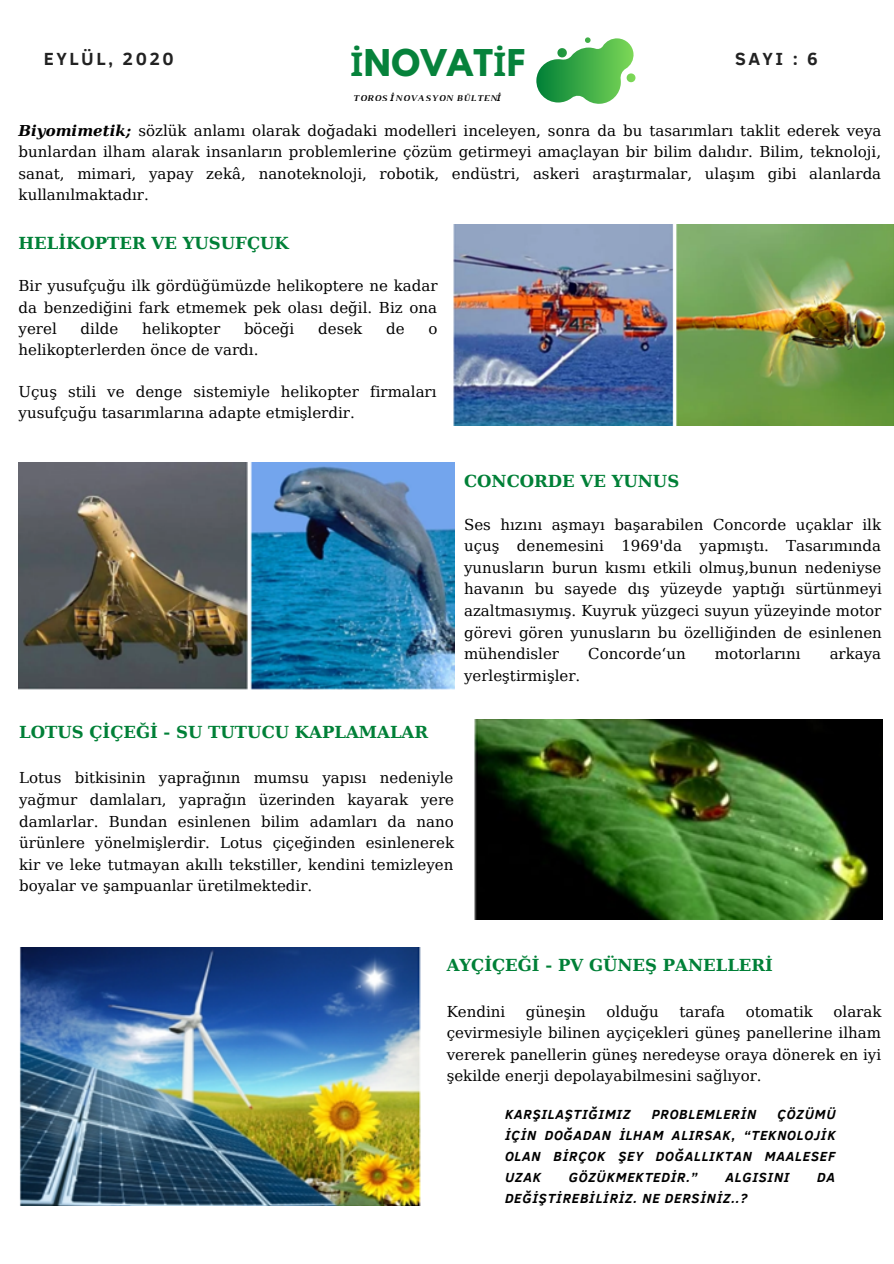
<style>
.page{position:relative;width:894px;height:1264px;background:#fff}
.page>*{position:absolute;margin:0;border:0;box-sizing:border-box;transform-origin:0 0}
.t1{font:700 32.7px "League Spartan";letter-spacing:.02em;color:#008037}
.t2{font:700 18px "Clear Sans";letter-spacing:.14em;color:#222}
.t3{font:700 16.5px "DejaVu Serif";color:#008037}
.t4{font:15px/21.6px "DejaVu Serif";color:#000;text-align:justify}
.t5{font:italic 700 13.5px/20.9px "Clear Sans";letter-spacing:.06em;color:#000;text-align:justify}
.t6{font:italic 700 9px "Luthier";letter-spacing:.07em;color:#000}
.s1{font-family:"Noto Sans"}
.s2{font-weight:700;font-style:italic}
</style>
<div class="page">
<svg style="left:536px;top:37px;width:99px;height:67px"></svg>
<img style="left:453px;top:225px;width:440px;height:200px">
<img style="left:19px;top:463px;width:435px;height:226px">
<img style="left:474px;top:719px;width:408px;height:200px">
<img style="left:19px;top:947px;width:402px;height:258px">
<h1 class="t1" style="left:350px;top:46px;width:176px"><span class="s1">İ</span>NOVAT<span class="s1">İ</span>F</h1>
<p class="t6" style="left:352px;top:94px;width:150px">TOROS <span class="s1">İ</span>NOVASYON BÜLTEN<span class="s1">İ</span></p>
<p class="t2" style="left:44px;top:45px;width:131px">EYLÜL, 2020</p>
<p class="t2" style="left:734px;top:45px;width:84px">SAYI : 6</p>
<p class="t4" style="left:19px;top:120px;width:864px;line-height:21.1px"><span class="s2">Biyomimetik;</span> sözlük anlamı olarak doğadaki modelleri inceleyen, sonra da bu tasarımları taklit ederek veya bunlardan ilham alarak insanların problemlerine çözüm getirmeyi amaçlayan bir bilim dalıdır. Bilim, teknoloji, sanat, mimari, yapay zekâ, nanoteknoloji, robotik, endüstri, askeri araştırmalar, ulaşım gibi alanlarda kullanılmaktadır.</p>
<p class="t3" style="left:19px;top:234px;width:272px">HELİKOPTER VE YUSUFÇUK</p>
<p class="t4" style="left:19px;top:275px;width:420px;line-height:21.1px">Bir yusufçuğu ilk gördüğümüzde helikoptere ne kadar da benzediğini fark etmemek pek olası değil. Biz ona yerel</p>
<p class="t4" style="left:81px;top:318px;width:39px">dilde</p>
<p class="t4" style="left:142px;top:318px;width:80px">helikopter</p>
<p class="t4" style="left:244px;top:318px;width:52px">böceği</p>
<p class="t4" style="left:318px;top:318px;width:46px">desek</p>
<p class="t4" style="left:386px;top:318px;width:20px">de</p>
<p class="t4" style="left:428px;top:318px;width:11px">o</p>
<p class="t4" style="left:19px;top:339px;width:241px">helikopterlerden önce de vardı.</p>
<p class="t4" style="left:19px;top:381px;width:419px;line-height:21.1px">Uçuş stili ve denge sistemiyle helikopter firmaları yusufçuğu tasarımlarına adapte etmişlerdir.</p>
<p class="t3" style="left:464px;top:471px;width:217px">CONCORDE VE YUNUS</p>
<p class="t4" style="left:464px;top:514px;width:419px">Ses hızını aşmayı başarabilen Concorde uçaklar ilk uçuş denemesini 1969'da yapmıştı. Tasarımında yunusların burun kısmı etkili olmuş,bunun nedeniyse havanın bu sayede dış yüzeyde yaptığı sürtünmeyi azaltmasıymış. Kuyruk yüzgeci suyun yüzeyinde motor görevi gören yunusların bu özelliğinden de esinlenen mühendisler</p>
<p class="t4" style="left:588px;top:643px;width:99px">Concorde‘un</p>
<p class="t4" style="left:714px;top:643px;width:87px">motorlarını</p>
<p class="t4" style="left:829px;top:643px;width:53px">arkaya</p>
<p class="t4" style="left:464px;top:664px;width:118px">yerleştirmişler.</p>
<p class="t3" style="left:19px;top:722px;width:410px">LOTUS ÇİÇEĞİ - SU TUTUCU KAPLAMALAR</p>
<p class="t4" style="left:19px;top:767px;width:436px">Lotus bitkisinin yaprağının mumsu yapısı nedeniyle yağmur damlaları, yaprağın üzerinden kayarak yere damlarlar. Bundan esinlenen bilim adamları da nano ürünlere yönelmişlerdir. Lotus çiçeğinden esinlenerek kir ve leke tutmayan akıllı tekstiller, kendini temizleyen boyalar ve şampuanlar üretilmektedir.</p>
<p class="t3" style="left:446px;top:955px;width:327px">AYÇİÇEĞİ - PV GÜNEŞ PANELLERİ</p>
<p class="t4" style="left:446px;top:1000px;width:60px">Kendini</p>
<p class="t4" style="left:526px;top:1000px;width:61px">güneşin</p>
<p class="t4" style="left:606px;top:1000px;width:54px">olduğu</p>
<p class="t4" style="left:679px;top:1000px;width:47px">tarafa</p>
<p class="t4" style="left:745px;top:1000px;width:69px">otomatik</p>
<p class="t4" style="left:446px;top:1000px;width:436px;text-indent:386px">olarak çevirmesiyle bilinen ayçiçekleri güneş panellerine ilham vererek panellerin güneş neredeyse oraya dönerek en iyi şekilde enerji depolayabilmesini sağlıyor.</p>
<p class="t5" style="left:505px;top:1103px;width:127px">KARŞILAŞTIĞIMIZ</p>
<p class="t5" style="left:651px;top:1103px;width:106px">PROBLEMLERİN</p>
<p class="t5" style="left:505px;top:1103px;width:332px;text-indent:272px">ÇÖZÜMÜ İÇİN DOĞADAN İLHAM ALIRSAK, “TEKNOLOJİK OLAN BİRÇOK ŞEY DOĞALLIKTAN MAALESEF UZAK</p>
<p class="t5" style="left:568px;top:1165px;width:130px">GÖZÜKMEKTEDİR.”</p>
<p class="t5" style="left:725px;top:1165px;width:66px">ALGISINI</p>
<p class="t5" style="left:817px;top:1165px;width:19px">DA</p>
<p class="t5" style="left:505px;top:1186px;width:244px">DEĞİŞTİREBİLİRİZ. NE DERSİNİZ..?</p>
</div>
